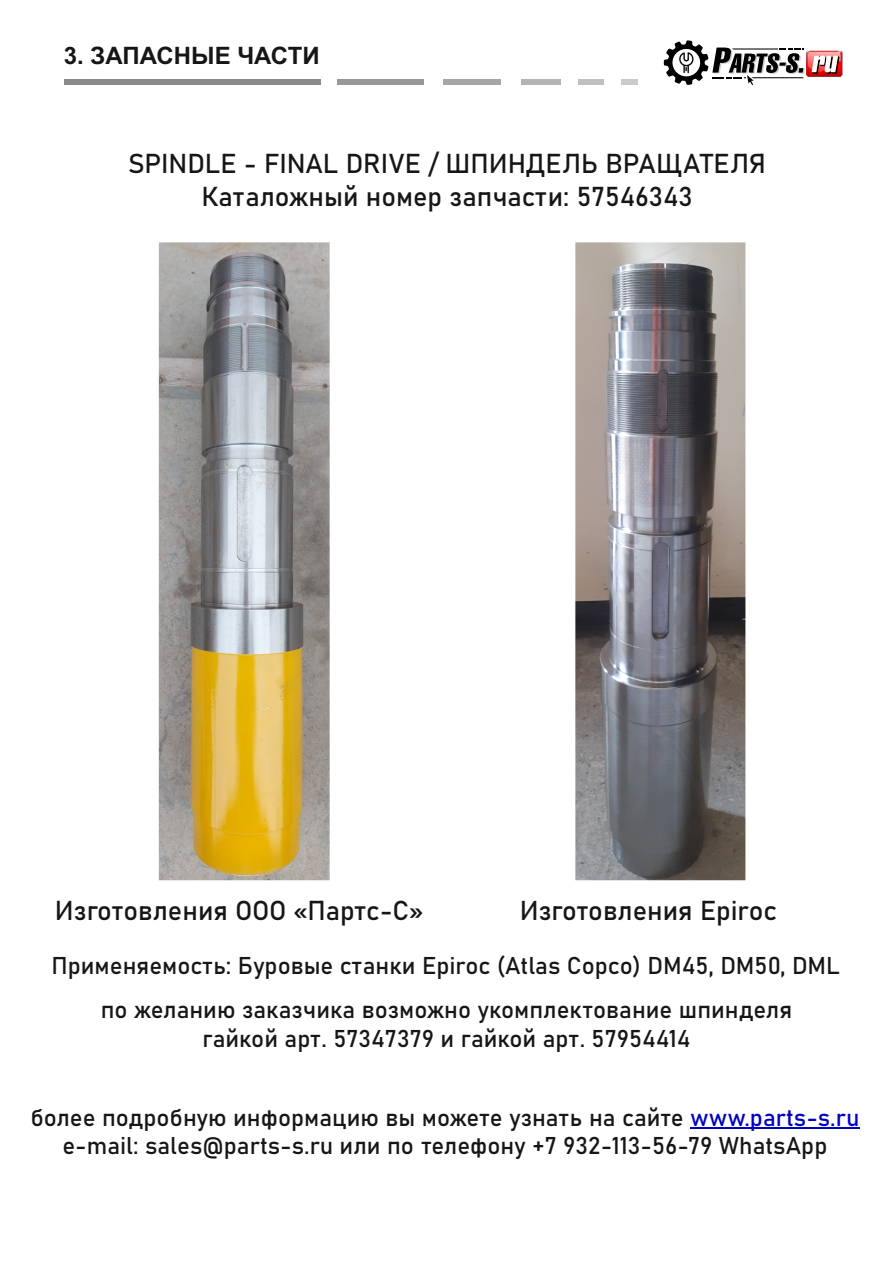
<style>
.page{position:relative;width:893px;height:1263px;background:#fff}
.page>*{position:absolute;margin:0;border:0;box-sizing:border-box;transform-origin:0 0}
.t1{font:27px/32.4px "Bahnschrift";color:#151616;text-align:center}
.t2{font:24px/44.2px "Bahnschrift";color:#151616;text-align:center}
.t3{font:700 24px "Arial";color:#151616}
.s1{color:#0000c4}
</style>
<div class="page">
<img style="left:159px;top:242px;width:171px;height:638px">
<img style="left:575px;top:242px;width:170px;height:638px">
<hr style="left:690px;top:1128px;width:169px;height:1px;background:#0000c4">
<div style="left:64px;top:80px;width:256px;height:5px;background:#8a8a8a"></div>
<div style="left:622px;top:80px;width:16px;height:5px;background:#cbcbcc"></div>
<div style="left:578px;top:80px;width:25px;height:5px;background:#c0c0c0"></div>
<div style="left:521px;top:80px;width:40px;height:5px;background:#b3b3b3"></div>
<div style="left:443px;top:80px;width:58px;height:5px;background:#a6a6a6"></div>
<div style="left:337px;top:80px;width:87px;height:5px;background:#989897"></div>
<img style="left:806px;top:50px;width:37px;height:27px">
<svg style="left:812px;top:56px;width:27px;height:18px"></svg>
<svg style="left:664px;top:40px;width:141px;height:45px"></svg>
<p class="t3" style="left:64px;top:47px;width:257px">3. ЗАПАСНЫЕ ЧАСТИ</p>
<p class="t1" style="left:128px;top:149px;width:639px">SPINDLE - FINAL DRIVE / ШПИНДЕЛЬ ВРАЩАТЕЛЯ<br>Каталожный номер запчасти: 57546343</p>
<p class="t1" style="left:55px;top:896px;width:369px">Изготовления ООО «Партс-С»</p>
<p class="t1" style="left:520px;top:895px;width:259px">Изготовления Epiroc</p>
<p class="t2" style="left:52px;top:944px;width:790px">Применяемость: Буровые станки Epiroc (Atlas Copco) DM45, DM50, DML по желанию заказчика возможно укомплектование шпинделя</p>
<p class="t2" style="left:203px;top:1017px;width:489px">гайкой арт. 57347379 и гайкой арт. 57954414</p>
<p class="t2" style="left:30px;top:1104px;width:830px;line-height:28.8px">более подробную информацию вы можете узнать на сайте <span class="s1">www.parts-s.ru </span>e-mail: sales@parts-s.ru или по телефону +7 932-113-56-79 WhatsApp</p>
</div>
